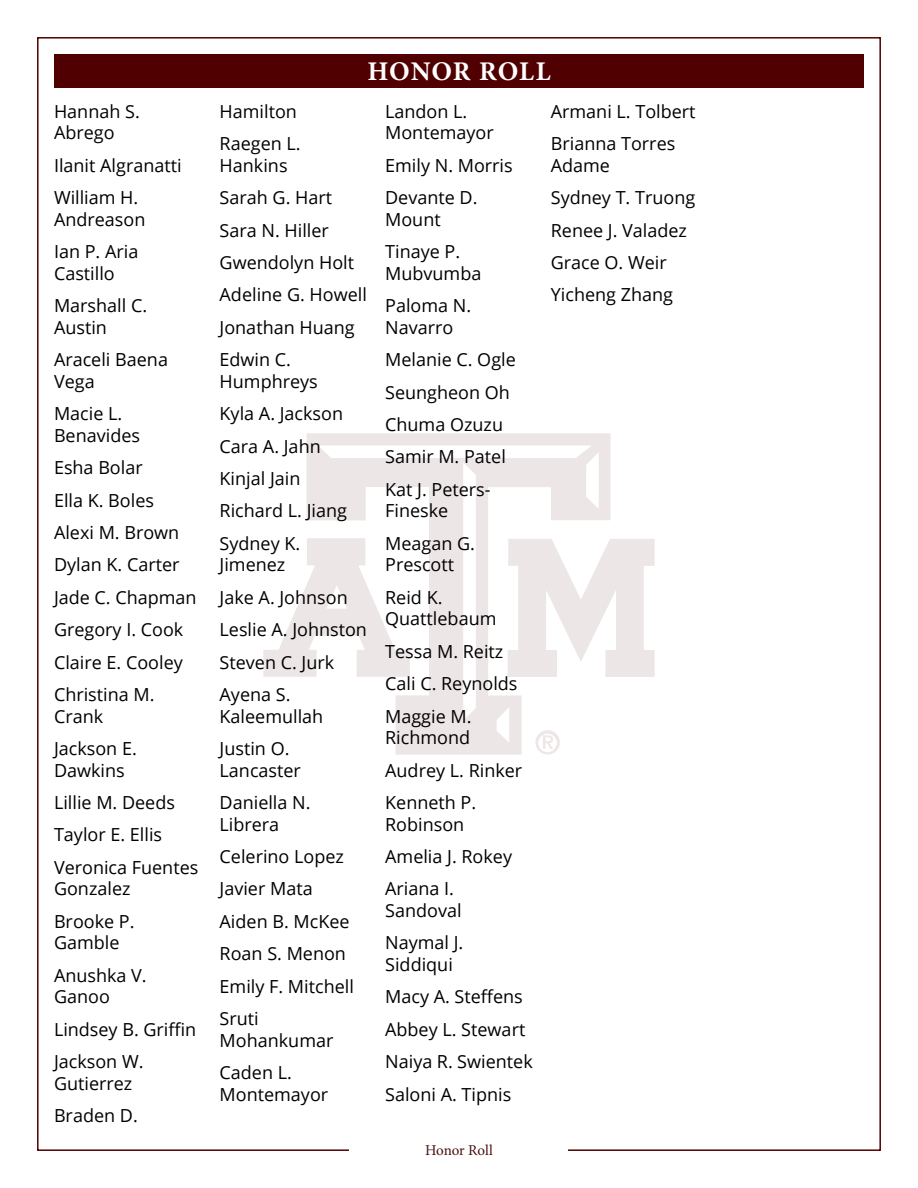
<style>
.page{position:relative;width:918px;height:1188px;background:#fff}
.page>*{position:absolute;margin:0;border:0;box-sizing:border-box;transform-origin:0 0}
.Section_Title{font:700 27px "Minion Pro";letter-spacing:.03em;color:#fff}
.Names{font:18px/21.6px "Open Sans";color:#000}
.t1{font:15px "Minion Pro";letter-spacing:-.005em;color:#4b1211}
</style>
<div class="page">
<svg style="left:611px;top:539px;width:44px;height:138px"></svg>
<svg style="left:263px;top:587px;width:43px;height:90px"></svg>
<svg style="left:306px;top:433px;width:305px;height:322px;fill:#f1ecec"></svg>
<svg style="left:535px;top:730px;width:25px;height:25px"></svg>
<div style="left:54px;top:54px;width:810px;height:33px;background:#500000"></div>
<p class="Names" style="left:54px;top:100px;width:87px">Hannah S.<br>Abrego</p>
<p class="Names" style="left:54px;top:154px;width:129px">Ilanit Algranatti</p>
<p class="Names" style="left:54px;top:187px;width:93px">William H.<br>Andreason</p>
<p class="Names" style="left:54px;top:241px;width:86px">Ian P. Aria<br>Castillo</p>
<p class="Names" style="left:54px;top:295px;width:95px">Marshall C.<br>Austin</p>
<p class="Names" style="left:54px;top:349px;width:116px">Araceli Baena<br>Vega</p>
<p class="Names" style="left:54px;top:403px;width:88px">Macie L.<br>Benavides</p>
<p class="Names" style="left:54px;top:457px;width:90px">Esha Bolar</p>
<p class="Names" style="left:54px;top:489px;width:102px">Ella K. Boles</p>
<p class="Names" style="left:54px;top:521px;width:127px">Alexi M. Brown</p>
<p class="Names" style="left:54px;top:554px;width:127px">Dylan K. Carter</p>
<p class="Names" style="left:54px;top:586px;width:144px">Jade C. Chapman</p>
<p class="Names" style="left:54px;top:619px;width:131px">Gregory I. Cook</p>
<p class="Names" style="left:54px;top:651px;width:130px">Claire E. Cooley</p>
<p class="Names" style="left:54px;top:683px;width:102px">Christina M.<br>Crank</p>
<p class="Names" style="left:54px;top:737px;width:84px">Jackson E.<br>Dawkins</p>
<p class="Names" style="left:54px;top:791px;width:122px">Lillie M. Deeds</p>
<p class="Names" style="left:54px;top:824px;width:110px">Taylor E. Ellis</p>
<p class="Names" style="left:54px;top:856px;width:146px">Veronica Fuentes<br>Gonzalez</p>
<p class="Names" style="left:54px;top:910px;width:82px">Brooke P.<br>Gamble</p>
<p class="Names" style="left:54px;top:964px;width:94px">Anushka V.<br>Ganoo</p>
<p class="Names" style="left:54px;top:1018px;width:144px">Lindsey B. Griffin</p>
<p class="Names" style="left:54px;top:1051px;width:91px">Jackson W.<br>Gutierrez</p>
<p class="Names" style="left:54px;top:1105px;width:85px">Braden D.</p>
<h4 class="Section_Title" style="left:367px;top:53px;width:185px">HONOR ROLL</h4>
<p class="Names" style="left:220px;top:100px;width:79px">Hamilton</p>
<p class="Names" style="left:220px;top:133px;width:83px">Raegen L.<br>Hankins</p>
<p class="Names" style="left:220px;top:187px;width:114px">Sarah G. Hart</p>
<p class="Names" style="left:220px;top:219px;width:111px">Sara N. Hiller</p>
<p class="Names" style="left:220px;top:251px;width:136px">Gwendolyn Holt</p>
<p class="Names" style="left:220px;top:284px;width:149px">Adeline G. Howell</p>
<p class="Names" style="left:220px;top:316px;width:137px">Jonathan Huang</p>
<p class="Names" style="left:220px;top:349px;width:100px">Edwin C.<br>Humphreys</p>
<p class="Names" style="left:220px;top:403px;width:125px">Kyla A. Jackson</p>
<p class="Names" style="left:220px;top:435px;width:103px">Cara A. Jahn</p>
<p class="Names" style="left:220px;top:467px;width:82px">Kinjal Jain</p>
<p class="Names" style="left:220px;top:500px;width:129px">Richard L. Jiang</p>
<p class="Names" style="left:220px;top:532px;width:82px">Sydney K.<br>Jimenez</p>
<p class="Names" style="left:220px;top:586px;width:130px">Jake A. Johnson</p>
<p class="Names" style="left:220px;top:619px;width:149px">Leslie A. Johnston</p>
<p class="Names" style="left:220px;top:651px;width:116px">Steven C. Jurk</p>
<p class="Names" style="left:220px;top:683px;width:105px">Ayena S.<br>Kaleemullah</p>
<p class="Names" style="left:220px;top:737px;width:83px">Justin O.<br>Lancaster</p>
<p class="Names" style="left:220px;top:791px;width:92px">Daniella N.<br>Librera</p>
<p class="Names" style="left:220px;top:845px;width:126px">Celerino Lopez</p>
<p class="Names" style="left:220px;top:878px;width:95px">Javier Mata</p>
<p class="Names" style="left:220px;top:910px;width:132px">Aiden B. McKee</p>
<p class="Names" style="left:220px;top:943px;width:128px">Roan S. Menon</p>
<p class="Names" style="left:220px;top:975px;width:136px">Emily F. Mitchell</p>
<p class="Names" style="left:220px;top:1007px;width:115px">Sruti<br>Mohankumar</p>
<p class="Names" style="left:220px;top:1061px;width:110px">Caden L.<br>Montemayor</p>
<p class="Names" style="left:385px;top:100px;width:110px">Landon L.<br>Montemayor</p>
<p class="Names" style="left:385px;top:154px;width:129px">Emily N. Morris</p>
<p class="Names" style="left:385px;top:187px;width:94px">Devante D.<br>Mount</p>
<p class="Names" style="left:385px;top:241px;width:98px">Tinaye P.<br>Mubvumba</p>
<p class="Names" style="left:385px;top:295px;width:88px">Paloma N.<br>Navarro</p>
<p class="Names" style="left:385px;top:349px;width:132px">Melanie C. Ogle</p>
<p class="Names" style="left:385px;top:381px;width:126px">Seungheon Oh</p>
<p class="Names" style="left:385px;top:413px;width:119px">Chuma Ozuzu</p>
<p class="Names" style="left:385px;top:446px;width:122px">Samir M. Patel</p>
<p class="Names" style="left:385px;top:478px;width:107px">Kat J. Peters-<br>Fineske</p>
<p class="Names" style="left:385px;top:532px;width:91px">Meagan G.<br>Prescott</p>
<p class="Names" style="left:385px;top:586px;width:113px">Reid K.<br>Quattlebaum</p>
<p class="Names" style="left:385px;top:640px;width:120px">Tessa M. Reitz</p>
<p class="Names" style="left:385px;top:673px;width:134px">Cali C. Reynolds</p>
<p class="Names" style="left:385px;top:705px;width:88px">Maggie M.<br>Richmond</p>
<p class="Names" style="left:385px;top:759px;width:139px">Audrey L. Rinker</p>
<p class="Names" style="left:385px;top:791px;width:93px">Kenneth P.<br>Robinson</p>
<p class="Names" style="left:385px;top:845px;width:128px">Amelia J. Rokey</p>
<p class="Names" style="left:385px;top:878px;width:78px">Ariana I.<br>Sandoval</p>
<p class="Names" style="left:385px;top:932px;width:80px">Naymal J.<br>Siddiqui</p>
<p class="Names" style="left:385px;top:986px;width:139px">Macy A. Steffens</p>
<p class="Names" style="left:385px;top:1018px;width:142px">Abbey L. Stewart</p>
<p class="Names" style="left:385px;top:1051px;width:149px">Naiya R. Swientek</p>
<p class="Names" style="left:385px;top:1083px;width:128px">Saloni A. Tipnis</p>
<p class="t1" style="left:425px;top:1140px;width:69px">Honor Roll</p>
<p class="Names" style="left:551px;top:100px;width:146px">Armani L. Tolbert</p>
<p class="Names" style="left:551px;top:133px;width:126px">Brianna Torres<br>Adame</p>
<p class="Names" style="left:551px;top:187px;width:146px">Sydney T. Truong</p>
<p class="Names" style="left:551px;top:219px;width:138px">Renee J. Valadez</p>
<p class="Names" style="left:551px;top:251px;width:117px">Grace O. Weir</p>
<p class="Names" style="left:551px;top:284px;width:124px">Yicheng Zhang</p>
</div>
